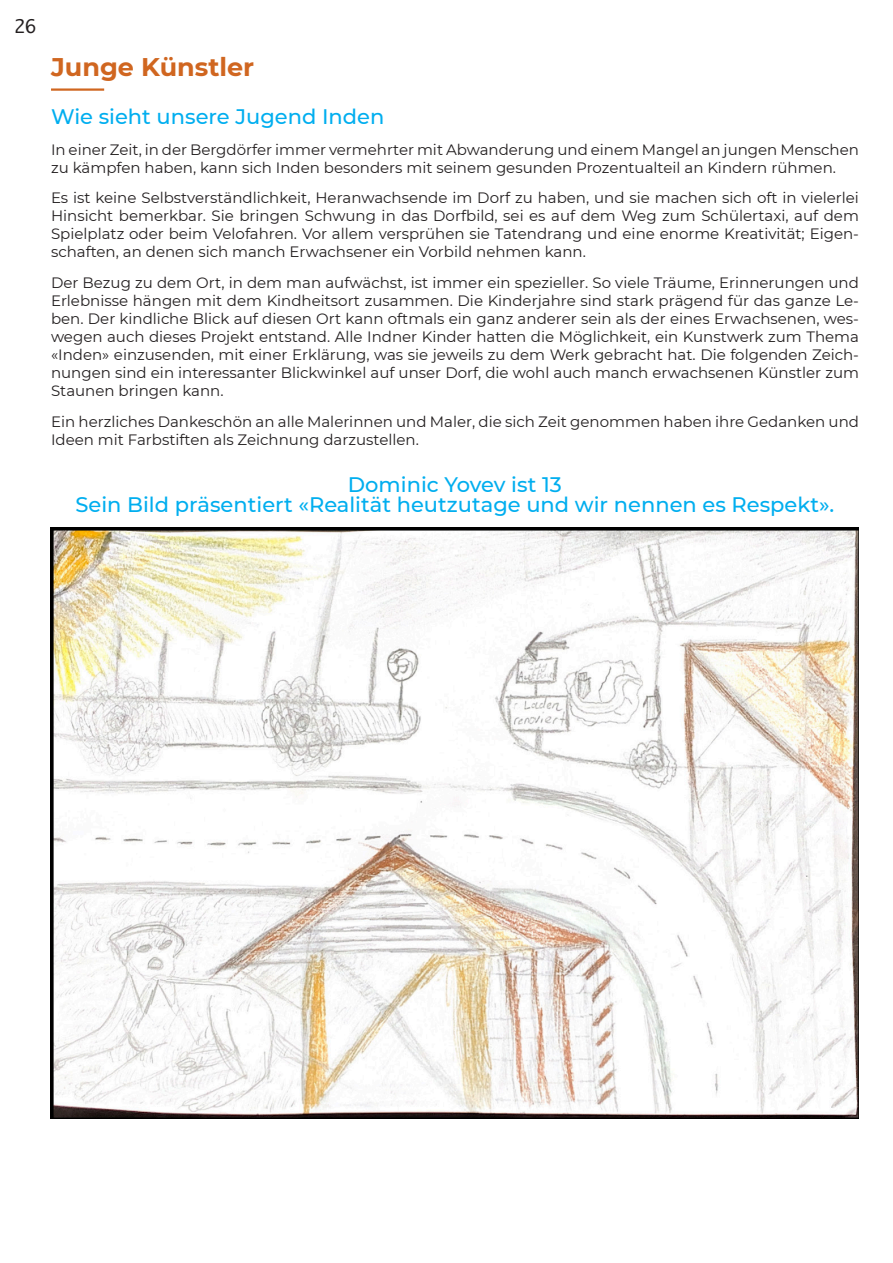
<style>
.page{position:relative;width:893px;height:1263px;background:#fff}
.page>*{position:absolute;margin:0;border:0;box-sizing:border-box;transform-origin:0 0}
.Titel_Num{font:700 25.5px "Montserrat";color:#d06620}
.Bildunterschrif{font:500 21px "Montserrat";color:#00aeef}
.Untertitel{font:500 21px "Montserrat";color:#00aeef}
.t1{font:18px "Monaco";color:#231f20}
.Fliess{font:15px/18px "Montserrat";color:#231f20}
</style>
<div class="page">
<hr style="left:51px;top:88px;width:53px;height:3px;background:#d06620">
<img style="left:51px;top:527px;width:808px;height:592px">
<p class="t1" style="left:14px;top:11px;width:23px">26</p>
<p class="Titel_Num" style="left:51px;top:48px;width:205px">Junge Künstler</p>
<p class="Untertitel" style="left:51px;top:102px;width:335px">Wie sieht unsere Jugend Inden</p>
<p class="Fliess" style="left:51px;top:140px;width:809px">In einer Zeit, in der Bergdörfer immer vermehrter mit Abwanderung und einem Mangel an jungen Menschen zu kämpfen haben, kann sich Inden besonders mit seinem gesunden Prozentualteil an Kindern rühmen.</p>
<p class="Fliess" style="left:51px;top:188px;width:809px;text-align:justify">Es ist keine Selbstverständlichkeit, Heranwachsende im Dorf zu haben, und sie machen sich oft in vielerlei Hinsicht bemerkbar. Sie bringen Schwung in das Dorfbild, sei es auf dem Weg zum Schülertaxi, auf dem Spielplatz oder beim Velofahren. Vor allem versprühen sie Tatendrang und eine enorme Kreativität; Eigen&shy;schaften, an denen sich manch Erwachsener ein Vorbild nehmen kann.</p>
<p class="Fliess" style="left:51px;top:273px;width:809px;text-align:justify">Der Bezug zu dem Ort, in dem man aufwächst, ist immer ein spezieller. So viele Träume, Erinnerungen und Erlebnisse hängen mit dem Kindheitsort zusammen. Die Kinderjahre sind stark prägend für das ganze Le&shy;ben. Der kindliche Blick auf diesen Ort kann oftmals ein ganz anderer sein als der eines Erwachsenen, wes&shy;wegen auch dieses Projekt entstand. Alle Indner Kinder hatten die Möglichkeit, ein Kunstwerk zum Thema «Inden» einzusenden, mit einer Erklärung, was sie jeweils zu dem Werk gebracht hat. Die folgenden Zeich&shy;nungen sind ein interessanter Blickwinkel auf unser Dorf, die wohl auch manch erwachsenen Künstler zum Staunen bringen kann.</p>
<p class="Fliess" style="left:51px;top:412px;width:809px">Ein herzliches Dankeschön an alle Malerinnen und Maler, die sich Zeit genommen haben ihre Gedanken und<br>Ideen mit Farbstiften als Zeichnung darzustellen.</p>
<p class="Bildunterschrif" style="left:348px;top:470px;width:215px">Dominic Yovev ist 13</p>
<p class="Bildunterschrif" style="left:75px;top:490px;width:760px">Sein Bild präsentiert «Realität heutzutage und wir nennen es Respekt».</p>
</div>
